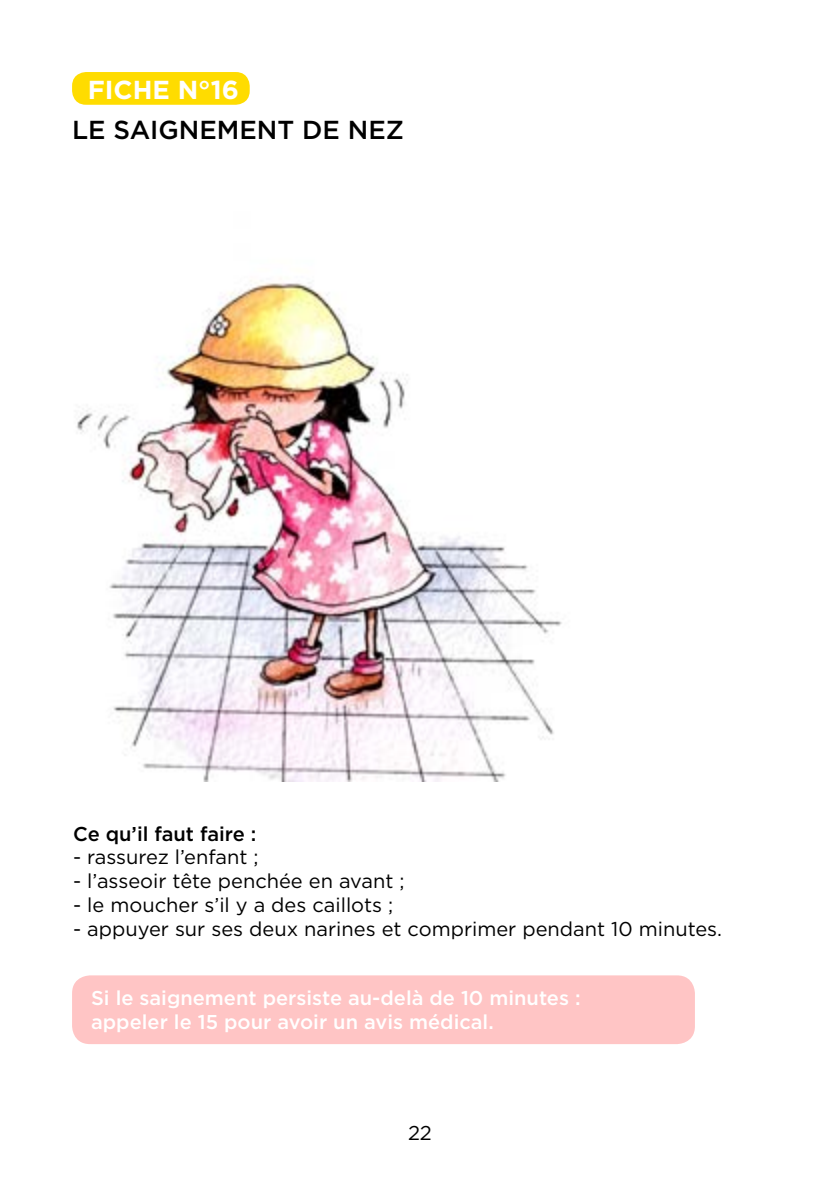
<style>
.page{position:relative;width:840px;height:1191px;background:#fff}
.page>*{position:absolute;margin:0;border:0;box-sizing:border-box;transform-origin:0 0}
.t1{font:500 26px "Gotham";color:#000}
.t2{font:700 26px "Gotham";color:#fff}
.t3{font:20px "Gotham";color:#000}
.t4{font:500 20px/24px "Gotham";color:#fff}
.t5{font:500 20px "Gotham";color:#000}
</style>
<div class="page">
<div style="left:72px;top:72px;width:177px;height:33px;background:#ffdc00;border-radius:14px"></div>
<div style="left:72px;top:975px;width:622px;height:69px;background:#ffc5c5;border-radius:18px"></div>
<img style="left:77px;top:278px;width:485px;height:503px">
<h1 class="t2" style="left:88px;top:72px;width:153px">FICHE N°16</h1>
<h1 class="t1" style="left:72px;top:113px;width:333px">LE SAIGNEMENT DE NEZ</h1>
<p class="t5" style="left:73px;top:821px;width:185px">Ce qu’il faut faire :</p>
<p class="t3" style="left:73px;top:843px;width:187px">- rassurez l’enfant ;</p>
<p class="t3" style="left:73px;top:867px;width:333px">- l’asseoir tête penchée en avant ;</p>
<p class="t3" style="left:73px;top:891px;width:321px">- le moucher s’il y a des caillots ;</p>
<p class="t3" style="left:73px;top:915px;width:650px">- appuyer sur ses deux narines et comprimer pendant 10 minutes.</p>
<p class="t4" style="left:91px;top:985px;width:490px">Si le saignement persiste au-delà de 10 minutes : appeler le 15 pour avoir un avis médical.</p>
<p class="t3" style="left:408px;top:1120px;width:25px">22</p>
</div>
